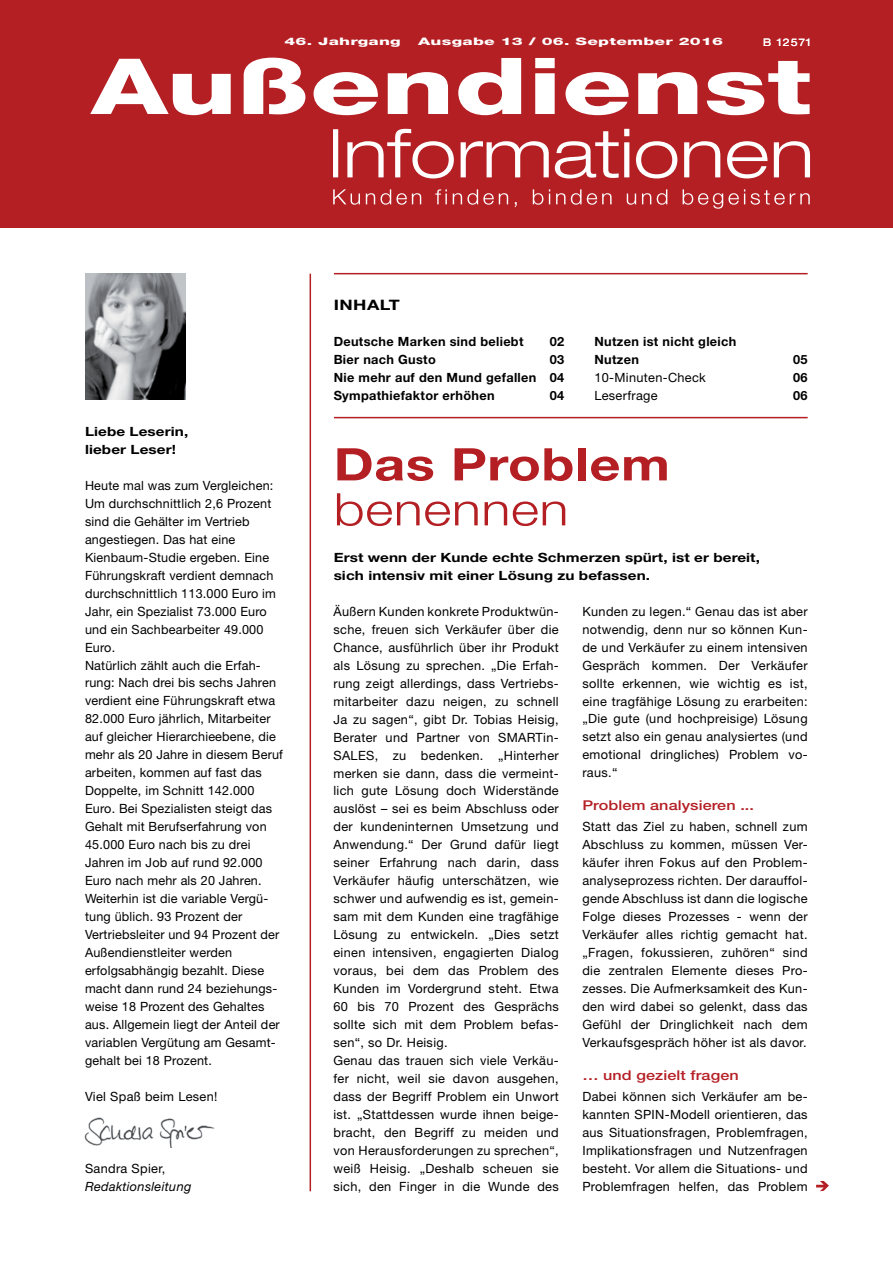
<style>
.page{position:relative;width:893px;height:1263px;background:#fff}
.page>*{position:absolute;margin:0;border:0;box-sizing:border-box;transform-origin:0 0}
.t1{font:700 45px "Helvetica Neue LT";letter-spacing:.01em;color:#b41f24;scale:1.2 1}
.t2{font:300 45px "Helvetica Neue LT";letter-spacing:.01em;color:#b41f24;scale:1.2 1}
.t3{font:700 14.4px "Helvetica Neue LT";letter-spacing:.025em;color:#000;scale:1.25 1}
.t4{font:500 13.5px "Helvetica Neue LT";letter-spacing:.005em;color:#b41f24;scale:1.2 1}
.t5{font:12.75px/18px "Helvetica Neue LT";letter-spacing:.025em;color:#000;text-align:justify}
.t6{font:700 12.75px/18px "Helvetica Neue LT";letter-spacing:.025em;color:#000}
.t7{font:700 12.75px/18px "Helvetica Neue LT";letter-spacing:.005em;color:#000;scale:1.2 1}
.t8{font:italic 12.75px "Helvetica Neue LT";letter-spacing:.025em;color:#000}
.t9{font:expanded 10.5px "Helvetica Neue LT";letter-spacing:.1em;color:#fff}
.t10{font:800 10.35px "Helvetica Neue LT";letter-spacing:.015em;color:#fff;scale:1.67 1}
</style>
<div class="page">
<div style="left:0;top:0;width:893px;height:228px;background:#b41f24"></div>
<svg style="left:90px;top:58px;width:719px;height:57px"></svg>
<svg style="left:333px;top:129px;width:477px;height:49px"></svg>
<svg style="left:333px;top:189px;width:477px;height:20px"></svg>
<svg style="left:816px;top:1181px;width:13px;height:10px"></svg>
<hr style="left:310px;top:274px;width:1px;height:917px;background:#b41f24">
<hr style="left:334px;top:417px;width:474px;height:1px;background:#b41f24">
<hr style="left:334px;top:273px;width:474px;height:1px;background:#b41f24">
<img style="left:85px;top:274px;width:101px;height:126px">
<img style="left:84px;top:1117px;width:131px;height:31px">
<p class="t10" style="left:284px;top:36px;width:71px">46. Jahrgang</p>
<p class="t10" style="left:418px;top:36px;width:184px">Ausgabe 13 / 06. September 2016</p>
<p class="t9" style="left:763px;top:35px;width:49px">B 12571</p>
<p class="t3" style="left:334px;top:299px;width:54px">INHALT</p>
<p class="t7" style="left:85px;top:423px;width:88px">Liebe Leserin, lieber Leser!</p>
<p class="t5" style="left:85px;top:477px;width:199px;text-align:left">Heute mal was zum Vergleichen:<br>Um durchschnittlich 2,6 Prozent sind die Gehälter im Vertrieb angestiegen. Das hat eine<br>Kienbaum-Studie ergeben. Eine<br>Führungskraft verdient demnach durchschnittlich 113.000 Euro im<br>Jahr, ein Spezialist 73.000 Euro und ein Sachbearbeiter 49.000<br>Euro.<br>Natürlich zählt auch die Erfah&shy;rung: Nach drei bis sechs Jahren verdient eine Führungskraft etwa<br>82.000 Euro jährlich, Mitarbeiter auf gleicher Hierarchieebene, die mehr als 20 Jahre in diesem Beruf arbeiten, kommen auf fast das<br>Doppelte, im Schnitt 142.000<br>Euro. Bei Spezialisten steigt das<br>Gehalt mit Berufserfahrung von<br>45.000 Euro nach bis zu drei<br>Jahren im Job auf rund 92.000<br>Euro nach mehr als 20 Jahren.<br>Weiterhin ist die variable Vergü&shy;tung üblich. 93 Prozent der<br>Vertriebsleiter und 94 Prozent der<br>Außendienstleiter werden erfolgsabhängig bezahlt. Diese macht dann rund 24 beziehungs&shy;weise 18 Prozent des Gehaltes aus. Allgemein liegt der Anteil der variablen Vergütung am Gesamt&shy;gehalt bei 18 Prozent.</p>
<p class="t5" style="left:85px;top:1089px;width:134px">Viel Spaß beim Lesen!</p>
<p class="t5" style="left:85px;top:1161px;width:82px">Sandra Spier,</p>
<p class="t8" style="left:85px;top:1182px;width:108px">Redaktionsleitung</p>
<p class="t6" style="left:334px;top:333px;width:191px">Deutsche Marken sind beliebt</p>
<p class="t6" style="left:550px;top:333px;width:16px">02</p>
<p class="t6" style="left:334px;top:351px;width:104px">Bier nach Gusto</p>
<p class="t6" style="left:334px;top:351px;width:232px;text-align:justify;text-indent:216px">03<br>Nie mehr auf den Mund gefallen 04<br>Sympathiefaktor erhöhen</p>
<p class="t6" style="left:550px;top:387px;width:16px">04</p>
<p class="t6" style="left:594px;top:333px;width:143px">Nutzen ist nicht gleich<br>Nutzen</p>
<p class="t6" style="left:793px;top:351px;width:16px">05</p>
<p class="t5" style="left:594px;top:369px;width:113px">10-Minuten-Check</p>
<p class="t6" style="left:793px;top:369px;width:16px">06</p>
<p class="t5" style="left:594px;top:387px;width:65px">Leserfrage</p>
<p class="t6" style="left:793px;top:387px;width:16px">06</p>
<h1 class="t1" style="left:334px;top:448px;width:282px">Das Problem</h1>
<h1 class="t2" style="left:334px;top:484px;width:197px">benennen</h1>
<p class="t7" style="left:334px;top:549px;width:357px">Erst wenn der Kunde echte Schmerzen spürt, ist er bereit, sich intensiv mit einer Lösung zu befassen.</p>
<p class="t5" style="left:333px;top:603px;width:227px;text-align:left">Äußern Kunden konkrete Produktwün&shy;sche, freuen sich Verkäufer über die Chance, ausführlich über ihr Produkt als Lösung zu sprechen. „Die Erfah&shy;rung zeigt allerdings, dass Vertriebs&shy;mitarbeiter dazu neigen, zu schnell Ja zu sagen“, gibt Dr. Tobias Heisig, Berater und Partner von SMARTin-SALES, zu bedenken. „Hinterher merken sie dann, dass die vermeint&shy;lich gute Lösung doch Widerstände auslöst – sei es beim Abschluss oder der kundeninternen Umsetzung und Anwendung.“ Der Grund dafür liegt seiner Erfahrung nach darin, dass Verkäufer häufig unterschätzen, wie schwer und aufwendig es ist, gemein&shy;sam mit dem Kunden eine tragfähige Lösung zu entwickeln. „Dies setzt einen intensiven, engagierten Dialog voraus, bei dem das Problem des Kunden im Vordergrund steht. Etwa 60 bis 70 Prozent des Gesprächs sollte sich mit dem Problem befas&shy;sen“, so Dr. Heisig.<br>Genau das trauen sich viele Verkäu&shy;fer nicht, weil sie davon ausgehen, dass der Begriff Problem ein Unwort ist. „Stattdessen wurde ihnen beige&shy;bracht, den Begriff zu meiden und von Herausforderungen zu sprechen“, weiß Heisig. „Deshalb scheuen sie sich, den Finger in die Wunde des</p>
<p class="t5" style="left:582px;top:603px;width:227px">Kunden zu legen.“ Genau das ist aber notwendig, denn nur so können Kun&shy;de und Verkäufer zu einem intensiven Gespräch kommen. Der Verkäufer sollte erkennen, wie wichtig es ist, eine tragfähige Lösung zu erarbeiten: „Die gute (und hochpreisige) Lösung setzt also ein genau analysiertes (und emotional dringliches) Problem vo&shy;raus.“</p>
<p class="t4" style="left:582px;top:801px;width:145px">Problem analysieren ...</p>
<p class="t5" style="left:582px;top:819px;width:227px">Statt das Ziel zu haben, schnell zum Abschluss zu kommen, müssen Ver&shy;käufer ihren Fokus auf den Problem&shy;analyseprozess richten. Der darauffol&shy;gende Abschluss ist dann die logische Folge dieses Prozesses - wenn der Verkäufer alles richtig gemacht hat. „Fragen, fokussieren, zuhören“ sind die zentralen Elemente dieses Pro&shy;zesses. Die Aufmerksamkeit des Kun&shy;den wird dabei so gelenkt, dass das Gefühl der Dringlichkeit nach dem Verkaufsgespräch höher ist als davor.</p>
<p class="t4" style="left:582px;top:1071px;width:132px">… und gezielt fragen</p>
<p class="t5" style="left:582px;top:1089px;width:227px">Dabei können sich Verkäufer am be&shy;kannten SPIN-Modell orientieren, das aus Situationsfragen, Problemfragen, Implikationsfragen und Nutzenfragen besteht. Vor allem die Situations- und Problemfragen helfen, das Problem</p>
</div>
